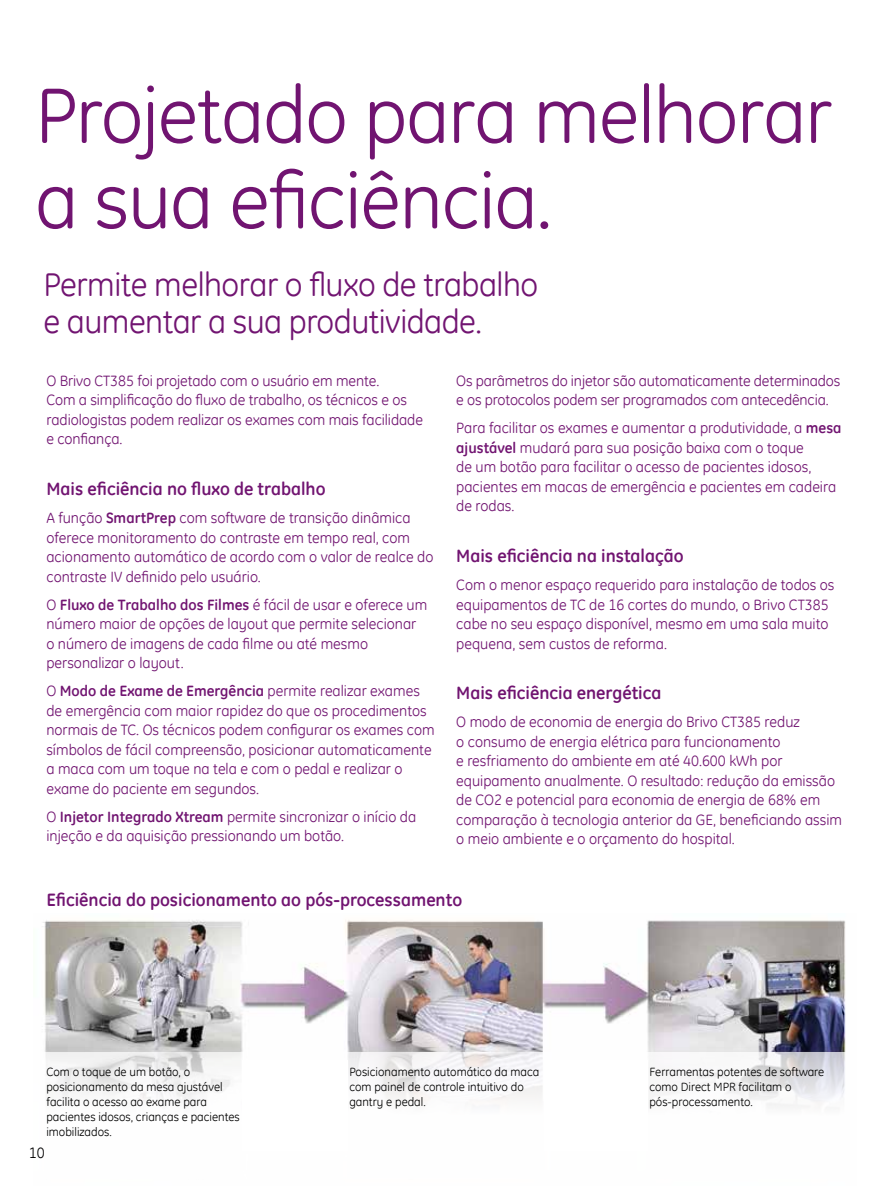
<style>
.page{position:relative;width:891px;height:1188px;background:#fff}
.page>*{position:absolute;margin:0;border:0;box-sizing:border-box;transform-origin:0 0}
.t1{font:79.5px/85.5px "GE Inspira";letter-spacing:-.015em;color:#711471}
.t2{font:33px/37.5px "GE Inspira";letter-spacing:-.015em;color:#711471}
.t3{font:700 18px "GE Inspira";color:#711471}
.t4{font:15px/19.5px "GE Inspira";color:#711471}
.t5{font:15px "GE Inspira";color:#000}
.t6{font:12px/15px "GE Inspira";color:#000}
.s1{font-weight:700}
</style>
<div class="page">
<img style="left:43px;top:920px;width:803px;height:128px">
<h1 class="t1" style="left:35px;top:71px;width:799px">Projetado para melhorar a sua eficiência.</h1>
<h2 class="t2" style="left:44px;top:265px;width:496px">Permite melhorar o fluxo de trabalho e aumentar a sua produtividade.</h2>
<p class="t4" style="left:46px;top:371px;width:378px">O Brivo CT385 foi projetado com o usuário em mente.<br>Com a simplificação do fluxo de trabalho, os técnicos e os radiologistas podem realizar os exames com mais facilidade e confiança.</p>
<p class="t3" style="left:46px;top:477px;width:281px">Mais eficiência no fluxo de trabalho</p>
<p class="t4" style="left:46px;top:508px;width:388px">A função <span class="s1">SmartPrep</span> com software de transição dinâmica oferece monitoramento do contraste em tempo real, com acionamento automático de acordo com o valor de realce do contraste IV definido pelo usuário.</p>
<p class="t4" style="left:46px;top:594px;width:382px">O <span class="s1">Fluxo de Trabalho dos Filmes</span> é fácil de usar e oferece um número maior de opções de layout que permite selecionar o número de imagens de cada filme ou até mesmo personalizar o layout.</p>
<p class="t4" style="left:46px;top:681px;width:390px">O <span class="s1">Modo de Exame de Emergência</span> permite realizar exames de emergência com maior rapidez do que os procedimentos normais de TC. Os técnicos podem configurar os exames com símbolos de fácil compreensão, posicionar automaticamente a maca com um toque na tela e com o pedal e realizar o exame do paciente em segundos.</p>
<p class="t4" style="left:46px;top:807px;width:371px">O <span class="s1">Injetor Integrado Xtream</span> permite sincronizar o início da injeção e da aquisição pressionando um botão.</p>
<p class="t4" style="left:456px;top:371px;width:386px">Os parâmetros do injetor são automaticamente determinados e os protocolos podem ser programados com antecedência.</p>
<p class="t4" style="left:456px;top:418px;width:387px">Para facilitar os exames e aumentar a produtividade, a <span class="s1">mesa ajustável</span> mudará para sua posição baixa com o toque<br>de um botão para facilitar o acesso de pacientes idosos, pacientes em macas de emergência e pacientes em cadeira de rodas.</p>
<p class="t3" style="left:456px;top:544px;width:229px">Mais eficiência na instalação</p>
<p class="t4" style="left:456px;top:575px;width:380px">Com o menor espaço requerido para instalação de todos os equipamentos de TC de 16 cortes do mundo, o Brivo CT385 cabe no seu espaço disponível, mesmo em uma sala muito pequena, sem custos de reforma.</p>
<p class="t3" style="left:456px;top:681px;width:207px">Mais eficiência energética</p>
<p class="t4" style="left:456px;top:712px;width:387px">O modo de economia de energia do Brivo CT385 reduz<br>o consumo de energia elétrica para funcionamento<br>e resfriamento do ambiente em até 40.600 kWh por equipamento anualmente. O resultado: redução da emissão de CO2 e potencial para economia de energia de 68% em comparação à tecnologia anterior da GE, beneficiando assim o meio ambiente e o orçamento do hospital.</p>
<p class="t3" style="left:46px;top:888px;width:417px">Eficiência do posicionamento ao pós-processamento</p>
<p class="t6" style="left:46px;top:1064px;width:195px">Com o toque de um botão, o posicionamento da mesa ajustável facilita o acesso ao exame para pacientes idosos, crianças e pacientes imobilizados.</p>
<p class="t6" style="left:349px;top:1064px;width:191px">Posicionamento automático da maca com painel de controle intuitivo do gantry e pedal.</p>
<p class="t6" style="left:649px;top:1064px;width:176px">Ferramentas potentes de software como Direct MPR facilitam o pós-processamento.</p>
<p class="t5" style="left:29px;top:1143px;width:17px">10</p>
</div>
